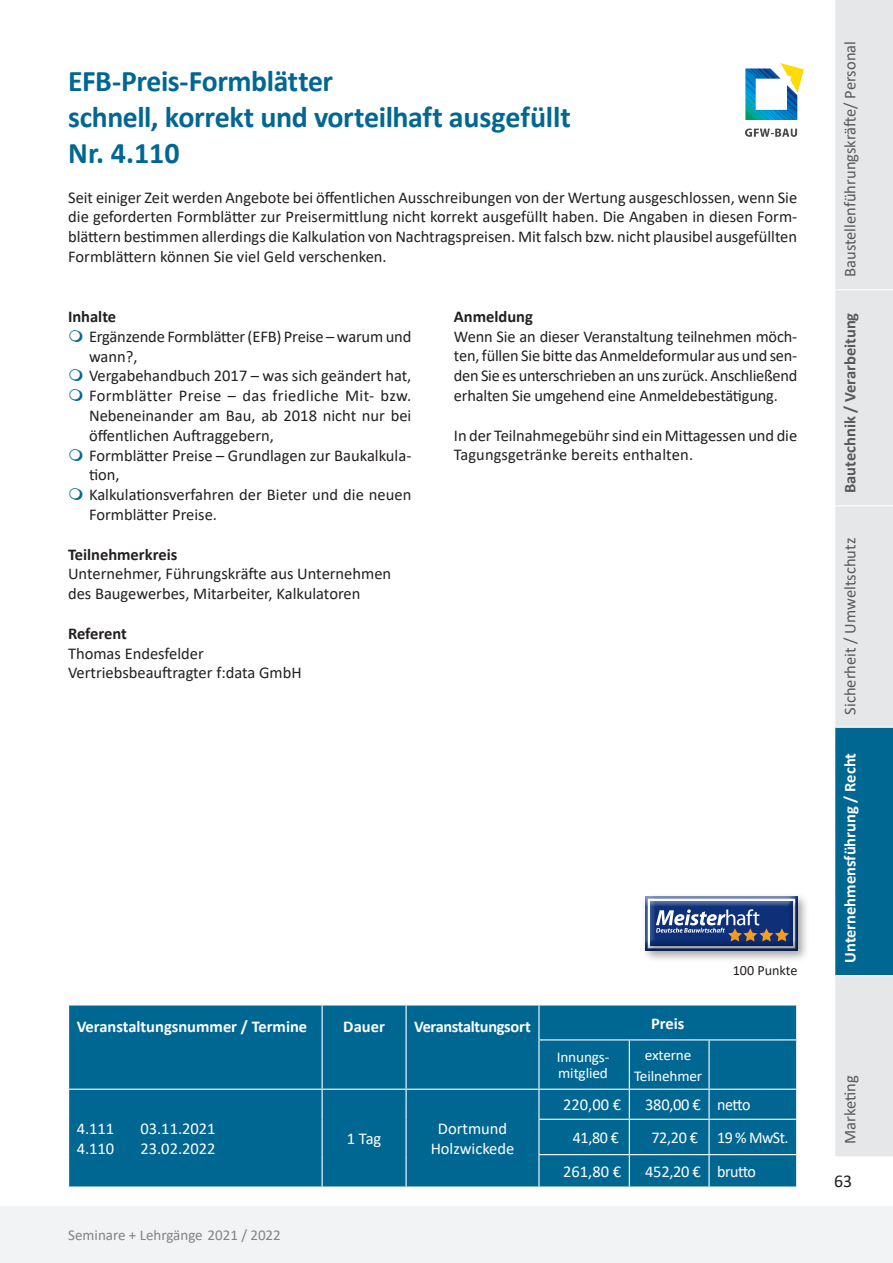
<style>
.page{position:relative;width:893px;height:1263px;background:#fff}
.page>*{position:absolute;margin:0;border:0;box-sizing:border-box;transform-origin:0 0}
.t1{font:700 30px "Calibri";letter-spacing:-.015em;color:#006793}
.t2{font:18px "Calibri";color:#231f20}
.t3{font:16.5px/19.8px "Calibri";color:#231f20}
.t4{font:16.5px "Calibri";color:#fff}
.t5{font:16.5px "Calibri";color:#57585a}
.t6{font:700 16.5px "Calibri";color:#fff}
.t7{font:700 16.5px "Calibri";color:#231f20}
.t8{font:700 16.5px "Calibri";color:#57585a}
.t9{font:700 16.5px "Calibri";letter-spacing:-.02em;color:#fff}
.t10{font:15px/16.5px "Calibri";letter-spacing:-.01em;color:#fff}
.t11{font:15px "Calibri";color:#231f20}
.t12{font:14.1px "Calibri";color:#231f20}
</style>
<div class="page">
<div style="left:835px;top:0;width:58px;height:1156px;background:#e6e7e9"></div>
<div style="left:835px;top:727px;width:58px;height:248px;background:#006793"></div>
<hr style="left:835px;top:975px;width:58px;height:1px;background:#fff">
<hr style="left:835px;top:727px;width:58px;height:1px;background:#fff">
<hr style="left:835px;top:505px;width:58px;height:1px;background:#fff">
<hr style="left:835px;top:289px;width:58px;height:1px;background:#fff">
<div style="left:0;top:1206px;width:893px;height:57px;background:#f2f3f4"></div>
<img style="left:745px;top:64px;width:59px;height:72px">
<div style="left:641px;top:892px;width:169px;height:71px;background:#231f20;opacity:.4"></div>
<div style="left:645px;top:895px;width:153px;height:52px;background:#fff;opacity:.6"></div>
<div style="left:645px;top:897px;width:153px;height:55px;background:#231f20;opacity:.4"></div>
<div style="left:69px;top:1005px;width:727px;height:181px;background:#006793"></div>
<hr style="left:322px;top:1005px;width:1px;height:35px;background:#fff">
<hr style="left:406px;top:1005px;width:1px;height:35px;background:#fff">
<hr style="left:322px;top:1040px;width:1px;height:48px;background:#fff">
<hr style="left:406px;top:1040px;width:1px;height:48px;background:#fff">
<hr style="left:538px;top:1005px;width:1px;height:34px;background:#fff">
<hr style="left:538px;top:1039px;width:91px;height:1px;background:#fff">
<hr style="left:538px;top:1040px;width:1px;height:48px;background:#fff">
<hr style="left:629px;top:1039px;width:80px;height:1px;background:#fff">
<hr style="left:629px;top:1040px;width:1px;height:48px;background:#fff">
<hr style="left:709px;top:1039px;width:88px;height:1px;background:#fff">
<hr style="left:708px;top:1040px;width:2px;height:48px;background:#fff">
<hr style="left:68px;top:1088px;width:254px;height:2px;background:#fff">
<hr style="left:322px;top:1088px;width:84px;height:2px;background:#fff">
<svg style="left:322px;top:1090px;width:1px;height:29px"></svg>
<hr style="left:406px;top:1088px;width:133px;height:2px;background:#fff">
<svg style="left:406px;top:1090px;width:1px;height:29px"></svg>
<hr style="left:322px;top:1119px;width:1px;height:36px;background:#fff">
<hr style="left:406px;top:1119px;width:1px;height:36px;background:#fff">
<hr style="left:322px;top:1155px;width:1px;height:31px;background:#fff">
<hr style="left:406px;top:1155px;width:1px;height:31px;background:#fff">
<hr style="left:539px;top:1088px;width:90px;height:2px;background:#fff">
<svg style="left:538px;top:1090px;width:1px;height:29px"></svg>
<hr style="left:629px;top:1088px;width:80px;height:2px;background:#fff">
<svg style="left:629px;top:1090px;width:1px;height:29px"></svg>
<hr style="left:709px;top:1088px;width:88px;height:2px;background:#fff">
<hr style="left:708px;top:1090px;width:2px;height:29px;background:#fff">
<svg style="left:796px;top:1090px;width:1px;height:29px"></svg>
<hr style="left:538px;top:1119px;width:91px;height:1px;background:#fff">
<hr style="left:538px;top:1120px;width:1px;height:34px;background:#fff">
<hr style="left:629px;top:1119px;width:80px;height:1px;background:#fff">
<hr style="left:629px;top:1120px;width:1px;height:34px;background:#fff">
<hr style="left:709px;top:1119px;width:88px;height:1px;background:#fff">
<hr style="left:708px;top:1120px;width:2px;height:34px;background:#fff">
<hr style="left:538px;top:1154px;width:91px;height:1px;background:#fff">
<hr style="left:538px;top:1155px;width:1px;height:31px;background:#fff">
<hr style="left:629px;top:1154px;width:80px;height:1px;background:#fff">
<hr style="left:629px;top:1155px;width:1px;height:31px;background:#fff">
<hr style="left:709px;top:1154px;width:88px;height:1px;background:#fff">
<hr style="left:708px;top:1155px;width:2px;height:31px;background:#fff">
<p class="t1" style="left:68px;top:59px;width:266px">EFB-Preis-Formblätter</p>
<p class="t1" style="left:68px;top:95px;width:504px">schnell, korrekt und vorteilhaft ausgefüllt</p>
<p class="t1" style="left:68px;top:131px;width:113px">Nr. 4.110</p>
<p class="t3" style="left:68px;top:187px;width:730px;text-align:justify">Seit einiger Zeit werden Angebote bei öffentlichen Ausschreibungen von der Wertung ausgeschlossen, wenn Sie die geforderten Formblätter zur Preisermittlung nicht korrekt ausgefüllt haben. Die Angaben in diesen Form&shy;blättern bestimmen allerdings die Kalkulation von Nachtragspreisen. Mit falsch bzw. nicht plausibel ausgefüllten Formblättern können Sie viel Geld verschenken.</p>
<p class="t7" style="left:68px;top:305px;width:50px">Inhalte</p>
<p class="t3" style="left:89px;top:326px;width:324px">Ergänzende Formblätter (EFB) Preise – warum und wann?,</p>
<p class="t3" style="left:89px;top:366px;width:324px">Vergabehandbuch 2017 – was sich geändert hat,</p>
<p class="t3" style="left:89px;top:385px;width:324px;text-align:justify">Formblätter Preise – das friedliche Mit- bzw.<br>Nebeneinander am Bau, ab 2018 nicht nur bei öffentlichen Auftraggebern,</p>
<p class="t3" style="left:89px;top:445px;width:324px">Formblätter Preise – Grundlagen zur Baukalkula&shy;tion,</p>
<p class="t3" style="left:89px;top:484px;width:324px">Kalkulationsverfahren der Bieter und die neuen<br>Formblätter Preise.</p>
<p class="t7" style="left:68px;top:542px;width:111px">Teilnehmerkreis</p>
<p class="t3" style="left:68px;top:564px;width:325px">Unternehmer, Führungskräfte aus Unternehmen des Baugewerbes, Mitarbeiter, Kalkulatoren</p>
<p class="t7" style="left:68px;top:622px;width:60px">Referent</p>
<p class="t3" style="left:68px;top:643px;width:137px">Thomas Endesfelder</p>
<p class="t3" style="left:68px;top:663px;width:235px">Vertriebsbeauftragter f:data GmbH</p>
<p class="t7" style="left:454px;top:305px;width:81px">Anmeldung</p>
<p class="t3" style="left:454px;top:326px;width:345px;text-align:justify">Wenn Sie an dieser Veranstaltung teilnehmen möch&shy;ten, füllen Sie bitte das Anmeldeformular aus und sen&shy;den Sie es unterschrieben an uns zurück. Anschließend erhalten Sie umgehend eine Anmeldebestätigung.</p>
<p class="t3" style="left:454px;top:425px;width:345px">In der Teilnahmegebühr sind ein Mittagessen und die<br>Tagungsgetränke bereits enthalten.</p>
<p class="t12" style="left:733px;top:960px;width:66px">100 Punkte</p>
<p class="t6" style="left:77px;top:1015px;width:232px">Veranstaltungsnummer / Termine</p>
<p class="t6" style="left:343px;top:1015px;width:43px">Dauer</p>
<p class="t9" style="left:414px;top:1015px;width:118px">Veranstaltungsort</p>
<p class="t6" style="left:651px;top:1011px;width:35px">Preis</p>
<p class="t10" style="left:557px;top:1048px;width:54px">Innungs&shy;mitglied</p>
<p class="t10" style="left:645px;top:1046px;width:48px">externe</p>
<p class="t10" style="left:634px;top:1067px;width:70px">Teilnehmer</p>
<p class="t4" style="left:77px;top:1117px;width:39px">4.111</p>
<p class="t4" style="left:140px;top:1117px;width:77px">03.11.2021</p>
<p class="t4" style="left:77px;top:1137px;width:39px">4.110</p>
<p class="t4" style="left:140px;top:1137px;width:77px">23.02.2022</p>
<p class="t11" style="left:68px;top:1225px;width:214px">Seminare + Lehrgänge 2021 / 2022</p>
<p class="t4" style="left:347px;top:1127px;width:36px">1 Tag</p>
<p class="t4" style="left:438px;top:1117px;width:71px">Dortmund</p>
<p class="t4" style="left:431px;top:1137px;width:85px">Holzwickede</p>
<p class="t4" style="left:563px;top:1093px;width:60px">220,00 €</p>
<p class="t4" style="left:645px;top:1093px;width:57px">380,00 €</p>
<p class="t4" style="left:717px;top:1093px;width:35px">netto</p>
<p class="t4" style="left:573px;top:1126px;width:48px">41,80 €</p>
<p class="t4" style="left:651px;top:1126px;width:48px">72,20 €</p>
<p class="t4" style="left:717px;top:1126px;width:73px">19 % MwSt.</p>
<p class="t4" style="left:563px;top:1160px;width:60px">261,80 €</p>
<p class="t4" style="left:645px;top:1160px;width:57px">452,20 €</p>
<p class="t4" style="left:717px;top:1160px;width:40px">brutto</p>
<p class="t5" style="left:839px;top:277px;width:237px;rotate:-90deg">Baustellenführungskräfte/ Personal</p>
<p class="t8" style="left:838px;top:493px;width:182px;rotate:-90deg">Bautechnik / Verarbeitung</p>
<p class="t5" style="left:839px;top:714px;width:178px;rotate:-90deg">Sicherheit / Umweltschutz</p>
<p class="t6" style="left:838px;top:963px;width:211px;rotate:-90deg">Unternehmensführung / Recht</p>
<p class="t5" style="left:839px;top:1144px;width:70px;rotate:-90deg">Marketing</p>
<p class="t2" style="left:834px;top:1169px;width:19px">63</p>
</div>
